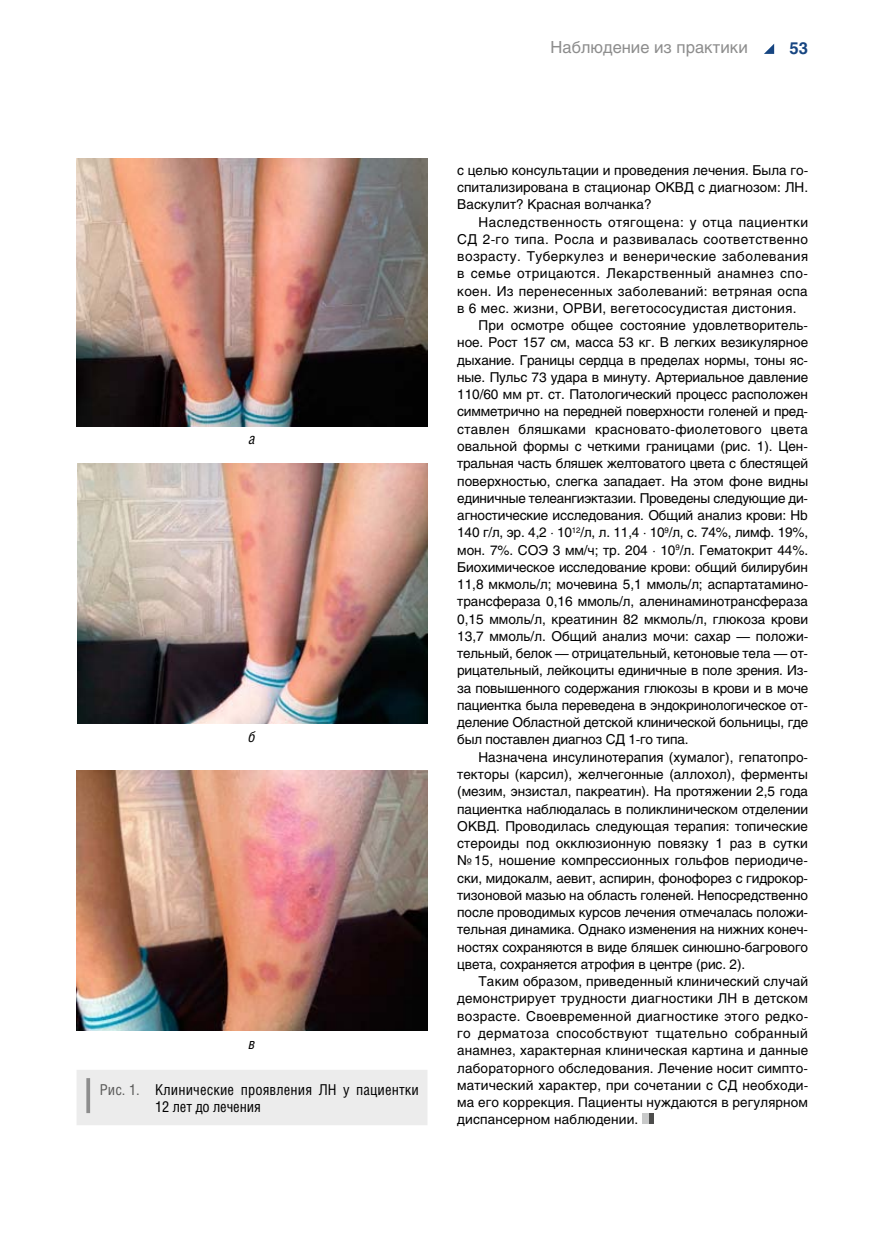
<style>
.page{position:relative;width:872px;height:1234px;background:#fff}
.page>*{position:absolute;margin:0;border:0;box-sizing:border-box;transform-origin:0 0}
.t1{font:16.5px "Helios";color:#8d8d8d}
.t2{font:700 16.5px "Helios";color:#164581}
.t3{font:15px/16.5px "Helios Cond";letter-spacing:.01em;color:#000}
.t4{font:italic 15px "Helios Cond";color:#000}
.t5{font:13.5px/17.2px "Helios";color:#000;text-align:justify}
.t6{font:13.5px "Helios";letter-spacing:.02em;color:#000}
.t7{font:13.5px "Helios";letter-spacing:.03em;color:#000}
.t8{font:13.5px "Helios";letter-spacing:.025em;color:#000}
.s1{color:#5a5a59}
</style>
<div class="page">
<svg style="left:764px;top:44px;width:10px;height:10px"></svg>
<div style="left:642px;top:1113px;width:10px;height:10px;background:#c8c9c9"></div>
<hr style="left:649px;top:1113px;width:4px;height:10px;background:#4d4d4c">
<div style="left:77px;top:1070px;width:350px;height:54px;background:#ececec"></div>
<svg style="left:86px;top:1077px;width:4px;height:35px"></svg>
<img style="left:77px;top:158px;width:351px;height:268px">
<img style="left:77px;top:463px;width:351px;height:260px">
<img style="left:77px;top:770px;width:350px;height:259px">
<p class="t1" style="left:550px;top:37px;width:199px">Наблюдение из практики</p>
<p class="t2" style="left:789px;top:37px;width:20px">53</p>
<p class="t4" style="left:249px;top:430px;width:8px">а</p>
<p class="t4" style="left:248px;top:727px;width:9px">б</p>
<p class="t4" style="left:249px;top:1034px;width:8px">в</p>
<p class="t3" style="left:155px;top:1081px;width:265px;text-indent:-56px"><span class="s1">Рис. 1.</span> Клинические проявления ЛН у пациентки<br>12 лет до лечения</p>
<p class="t5" style="left:457px;top:161px;width:352px">с целью консультации и проведения лечения. Была го&shy;спитализирована в стационар ОКВД с диагнозом: ЛН.<br>Васкулит? Красная волчанка?</p>
<p class="t7" style="left:478px;top:213px;width:331px">Наследственность отягощена: у отца пациентки</p>
<p class="t8" style="left:457px;top:230px;width:352px">СД 2-го типа. Росла и развивалась соответственно</p>
<p class="t7" style="left:457px;top:248px;width:352px">возрасту. Туберкулез и венерические заболевания</p>
<p class="t7" style="left:457px;top:265px;width:352px">в семье отрицаются. Лекарственный анамнез спо-</p>
<p class="t6" style="left:457px;top:282px;width:352px">коен. Из перенесенных заболеваний: ветряная оспа</p>
<p class="t6" style="left:457px;top:299px;width:341px">в 6 мес. жизни, ОРВИ, вегетососудистая дистония.</p>
<p class="t5" style="left:478px;top:316px;width:331px">При осмотре общее состояние удовлетворитель-</p>
<p class="t5" style="left:457px;top:333px;width:352px">ное. Рост 157 см, масса 53 кг. В легких везикулярное</p>
<p class="t5" style="left:457px;top:351px;width:352px">дыхание. Границы сердца в пределах нормы, тоны яс-</p>
<p class="t5" style="left:457px;top:368px;width:352px">ные. Пульс 73 удара в минуту. Артериальное давление</p>
<p class="t5" style="left:457px;top:385px;width:352px">110/60 мм рт. ст. Патологический процесс расположен</p>
<p class="t5" style="left:457px;top:402px;width:352px">симметрично на передней поверхности голеней и пред-</p>
<p class="t6" style="left:457px;top:420px;width:352px">ставлен бляшками красновато-фиолетового цвета</p>
<p class="t5" style="left:457px;top:437px;width:352px">овальной формы с четкими границами (рис. 1). Цен-</p>
<p class="t5" style="left:457px;top:454px;width:352px">тральная часть бляшек желтоватого цвета с блестящей</p>
<p class="t5" style="left:457px;top:471px;width:352px">поверхностью, слегка западает. На этом фоне видны</p>
<p class="t5" style="left:457px;top:489px;width:352px">единичные телеангиэктазии. Проведены следующие ди-</p>
<p class="t5" style="left:457px;top:506px;width:352px">агностические исследования. Общий анализ крови: Hb</p>
<p class="t5" style="left:457px;top:523px;width:352px">140 г/л, эр. 4,2 ⋅ 10<sup>12</sup>/л, л. 11,4 ⋅ 10<sup>9</sup>/л, с. 74%, лимф. 19%,</p>
<p class="t5" style="left:457px;top:540px;width:352px">мон. 7%. СОЭ 3 мм/ч; тр. 204 ⋅ 10<sup>9</sup>/л. Гематокрит 44%.</p>
<p class="t5" style="left:457px;top:558px;width:352px">Биохимическое исследование крови: общий билирубин</p>
<p class="t5" style="left:457px;top:575px;width:352px">11,8 мкмоль/л; мочевина 5,1 ммоль/л; аспартатамино-</p>
<p class="t5" style="left:457px;top:592px;width:352px">трансфераза 0,16 ммоль/л, аленинаминотрансфераза</p>
<p class="t5" style="left:457px;top:609px;width:352px">0,15 ммоль/л, креатинин 82 мкмоль/л, глюкоза крови</p>
<p class="t5" style="left:457px;top:627px;width:352px">13,7 ммоль/л. Общий анализ мочи: сахар — положи-</p>
<p class="t5" style="left:457px;top:644px;width:352px">тельный, белок — отрицательный, кетоновые тела — от-</p>
<p class="t5" style="left:457px;top:661px;width:352px">рицательный, лейкоциты единичные в поле зрения. Из-</p>
<p class="t5" style="left:457px;top:678px;width:352px">за повышенного содержания глюкозы в крови и в моче</p>
<p class="t5" style="left:457px;top:696px;width:352px">пациентка была переведена в эндокринологическое от-</p>
<p class="t5" style="left:457px;top:713px;width:352px">деление Областной детской клинической больницы, где</p>
<p class="t5" style="left:457px;top:730px;width:233px">был поставлен диагноз СД 1-го типа.</p>
<p class="t5" style="left:478px;top:747px;width:331px">Назначена инсулинотерапия (хумалог), гепатопро-</p>
<p class="t5" style="left:457px;top:765px;width:352px">текторы (карсил), желчегонные (аллохол), ферменты</p>
<p class="t5" style="left:457px;top:782px;width:352px">(мезим, энзистал, пакреатин). На протяжении 2,5 года</p>
<p class="t5" style="left:457px;top:799px;width:352px">пациентка наблюдалась в поликлиническом отделении</p>
<p class="t5" style="left:457px;top:816px;width:352px">ОКВД. Проводилась следующая терапия: топические</p>
<p class="t5" style="left:457px;top:834px;width:352px">стероиды под окклюзионную повязку 1 раз в сутки</p>
<p class="t5" style="left:457px;top:851px;width:352px">№15, ношение компрессионных гольфов периодиче-</p>
<p class="t5" style="left:457px;top:868px;width:352px">ски, мидокалм, аевит, аспирин, фонофорез с гидрокор-</p>
<p class="t5" style="left:457px;top:885px;width:352px">тизоновой мазью на область голеней. Непосредственно</p>
<p class="t5" style="left:457px;top:903px;width:352px">после проводимых курсов лечения отмечалась положи-</p>
<p class="t5" style="left:457px;top:920px;width:352px">тельная динамика. Однако изменения на нижних конеч-</p>
<p class="t5" style="left:457px;top:937px;width:352px">ностях сохраняются в виде бляшек синюшно-багрового</p>
<p class="t5" style="left:457px;top:954px;width:289px">цвета, сохраняется атрофия в центре (рис. 2).</p>
<p class="t5" style="left:478px;top:972px;width:331px">Таким образом, приведенный клинический случай</p>
<p class="t5" style="left:457px;top:989px;width:352px">демонстрирует трудности диагностики ЛН в детском</p>
<p class="t6" style="left:457px;top:1007px;width:352px">возрасте. Своевременной диагностике этого редко-</p>
<p class="t7" style="left:457px;top:1024px;width:352px">го дерматоза способствуют тщательно собранный</p>
<p class="t5" style="left:457px;top:1041px;width:352px">анамнез, характерная клиническая картина и данные</p>
<p class="t5" style="left:457px;top:1058px;width:352px">лабораторного обследования. Лечение носит симпто-</p>
<p class="t5" style="left:457px;top:1075px;width:353px">матический характер, при сочетании с СД необходи-</p>
<p class="t5" style="left:457px;top:1092px;width:352px">ма его коррекция. Пациенты нуждаются в регулярном</p>
<p class="t5" style="left:457px;top:1110px;width:183px">диспансерном наблюдении.</p>
</div>
